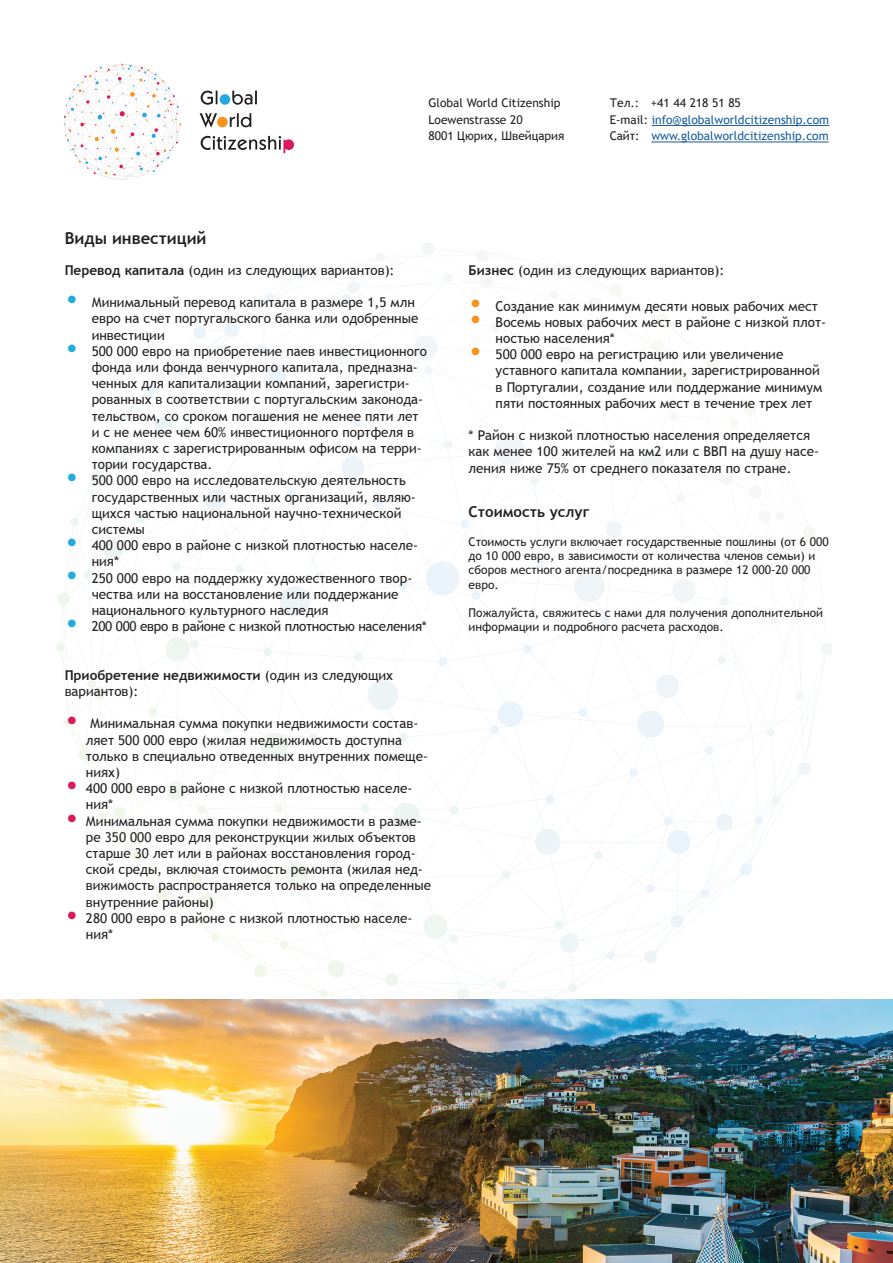
<style>
.page{position:relative;width:893px;height:1263px;background:#fff}
.page>*{position:absolute;margin:0;border:0;box-sizing:border-box;transform-origin:0 0}
.li_red{font:700 16.5px "Trebuchet MS";color:#231f20}
.t1{font:700 15px "Trebuchet MS";color:#231f20}
.li_yelow{font:13.5px/16.2px "Trebuchet MS";color:#231f20}
.li_blue{font:13.5px/16.2px "Trebuchet MS";color:#231f20}
.li_yelow-2{font:13.5px "Trebuchet MS";letter-spacing:-.02em;color:#231f20}
.li_red-2{font:13.5px "Trebuchet MS";color:#231f20}
.t2{font:12px/14.2px "Trebuchet MS";color:#231f20}
.t3{font:12px/16.5px "Trebuchet MS";color:#175d9e}
.s1{color:#231f20}
.s2{font-weight:700}
.s3{font-size:27px;color:#24aae1}
.s4{font-size:27px;color:#d91a5b}
.s5{font-size:27px;color:#f7931d}
</style>
<div class="page">
<svg style="left:82px;top:244px;width:493px;height:519px"></svg>
<svg style="left:575px;top:518px;width:233px;height:245px"></svg>
<svg style="left:64px;top:64px;width:117px;height:116px"></svg>
<div style="left:220px;top:94px;width:10px;height:11px;background:#24aae1;border-radius:50%"></div>
<svg style="left:232px;top:91px;width:25px;height:14px"></svg>
<svg style="left:200px;top:113px;width:17px;height:15px"></svg>
<div style="left:217px;top:117px;width:11px;height:10px;background:#f7931d;border-radius:50%"></div>
<svg style="left:230px;top:113px;width:21px;height:14px"></svg>
<svg style="left:201px;top:136px;width:93px;height:17px"></svg>
<svg style="left:201px;top:91px;width:16px;height:14px"></svg>
<hr style="left:652px;top:125px;width:177px;height:1px;background:#175d9e">
<hr style="left:651px;top:142px;width:178px;height:1px;background:#175d9e">
<img style="left:0;top:999px;width:893px;height:264px">
<p class="t2" style="left:428px;top:95px;width:137px;line-height:16.5px">Global World Citizenship<br>Loewenstrasse 20<br>8001 Цюрих, Швейцария</p>
<p class="t3" style="left:610px;top:95px;width:221px"><span class="s1">Тел.: +41 44 218 51 85<br>E-mail:</span> info@globalworldcitizenship.com<br><span class="s1">Сайт:</span> www.globalworldcitizenship.com</p>
<p class="li_red" style="left:65px;top:228px;width:143px">Виды инвестиций</p>
<p class="li_red-2" style="left:65px;top:262px;width:331px"><span class="s2">Перевод капитала</span> (один из следующих вариантов):</p>
<p class="li_yelow" style="left:92px;top:294px;width:328px;text-indent:-27px"><span class="s3">•</span> Минимальный перевод капитала в размере 1,5 млн евро на счет португальского банка или одобренные инвестиции</p>
<p class="li_yelow" style="left:92px;top:343px;width:337px;text-indent:-27px"><span class="s3">•</span> 500 000 евро на приобретение паев инвестиционного фонда или фонда венчурного капитала, предназна&shy;ченных для капитализации компаний, зарегистри&shy;рованных в соответствии с португальским законода&shy;тельством, со сроком погашения не менее пяти лет и с не менее чем 60% инвестиционного портфеля в компаниях с зарегистрированным офисом на терри&shy;тории государства.</p>
<p class="li_yelow" style="left:92px;top:473px;width:326px;text-indent:-27px"><span class="s3">•</span> 500 000 евро на исследовательскую деятельность государственных или частных организаций, являю&shy;щихся частью национальной научно-технической системы</p>
<p class="li_yelow" style="left:92px;top:537px;width:328px;text-indent:-27px"><span class="s3">•</span> 400 000 евро в районе с низкой плотностью населе&shy;ния*</p>
<p class="li_yelow" style="left:92px;top:570px;width:322px;text-indent:-27px"><span class="s3">•</span> 250 000 евро на поддержку художественного твор&shy;чества или на восстановление или поддержание национального культурного наследия</p>
<p class="li_yelow-2" style="left:65px;top:618px;width:364px"><span class="s3">•</span> 200 000 евро в районе с низкой плотностью населения*</p>
<p class="li_blue" style="left:65px;top:667px;width:330px"><span class="s2">Приобретение недвижимости</span> (один из следующих вариантов):</p>
<p class="li_yelow" style="left:86px;top:716px;width:344px;text-indent:-21px"><span class="s4">•</span> Минимальная сумма покупки недвижимости состав&shy;ляет 500 000 евро (жилая недвижимость доступна только в специально отведенных внутренних помеще&shy;ниях)</p>
<p class="li_yelow" style="left:86px;top:780px;width:328px;text-indent:-21px"><span class="s4">•</span> 400 000 евро в районе с низкой плотностью населе&shy;ния*</p>
<p class="li_yelow" style="left:86px;top:813px;width:347px;text-indent:-21px"><span class="s4">•</span> Минимальная сумма покупки недвижимости в разме&shy;ре 350 000 евро для реконструкции жилых объектов старше 30 лет или в районах восстановления город&shy;ской среды, включая стоимость ремонта (жилая нед&shy;вижимость распространяется только на определенные внутренние районы)</p>
<p class="li_yelow" style="left:86px;top:910px;width:328px;text-indent:-21px"><span class="s4">•</span> 280 000 евро в районе с низкой плотностью населе&shy;ния*</p>
<p class="li_blue" style="left:469px;top:262px;width:257px"><span class="s2">Бизнес</span> (один из следующих вариантов):</p>
<p class="li_yelow" style="left:469px;top:298px;width:351px"><span class="s5">•</span> Создание как минимум десяти новых рабочих мест</p>
<p class="li_yelow" style="left:496px;top:314px;width:332px;text-indent:-27px"><span class="s5">•</span> Восемь новых рабочих мест в районе с низкой плот&shy;ностью населения*</p>
<p class="li_yelow" style="left:496px;top:347px;width:328px;text-indent:-27px"><span class="s5">•</span> 500 000 евро на регистрацию или увеличение уставного капитала компании, зарегистрированной в Португалии, создание или поддержание минимум пяти постоянных рабочих мест в течение трех лет</p>
<p class="li_yelow" style="left:469px;top:428px;width:352px">* Район с низкой плотностью населения определяется как менее 100 жителей на км2 или с ВВП на душу насе&shy;ления ниже 75% от среднего показателя по стране.</p>
<p class="t1" style="left:469px;top:503px;width:122px">Стоимость услуг</p>
<p class="t2" style="left:469px;top:535px;width:362px">Стоимость услуги включает государственные пошлины (от 6 000 до 10 000 евро, в зависимости от количества членов семьи) и сборов местного агента/посредника в размере 12 000-20 000 евро.</p>
<p class="t2" style="left:469px;top:606px;width:356px">Пожалуйста, свяжитесь с нами для получения дополнительной информации и подробного расчета расходов.</p>
</div>
